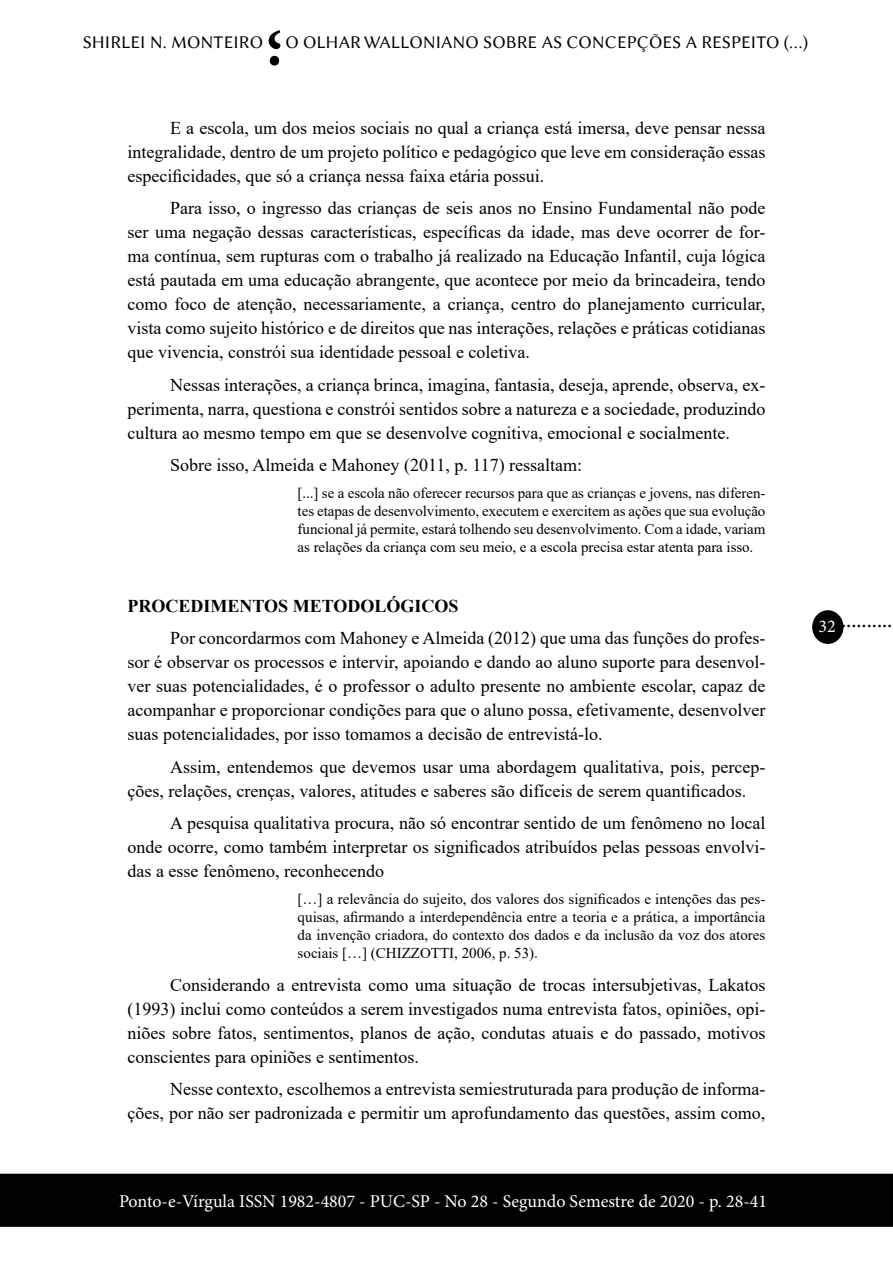
<style>
.page{position:relative;width:893px;height:1263px;background:#fff}
.page>*{position:absolute;margin:0;border:0;box-sizing:border-box;transform-origin:0 0}
.t1{font:700 90px "Adobe Arabic";color:#000}
.t2{font:22.5px "Minion Pro";color:#000}
.t3{font:18px/24px "Times New Roman";color:#000;text-align:justify}
.t4{font:18px "Minion Pro";color:#fff}
.t5{font:18px "Linux Biolinum G";color:#000}
.t6{font:700 18px "Times New Roman";color:#000}
.t7{font:15px/18px "Times New Roman";color:#000;text-align:justify}
</style>
<div class="page">
<div style="left:813px;top:611px;width:30px;height:32px;background:#020203;border-radius:50%"></div>
<div style="left:812px;top:610px;width:31px;height:34px;border:2px solid #000;border-radius:50%"></div>
<div style="left:1px;top:1174px;width:891px;height:52px;background:#020203"></div>
<div style="left:0;top:1174px;width:893px;height:53px;border:2px solid #000"></div>
<h1 class="t1" style="left:283px;top:122px;width:18px;rotate:-180deg">;</h1>
<p class="t5" style="left:83px;top:32px;width:727px">SHIRLEI N. MONTEIRO O OLHAR WALLONIANO SOBRE AS CONCEPÇÕES A RESPEITO (...)</p>
<p class="t3" style="left:128px;top:115px;width:639px;text-indent:43px">E a escola, um dos meios sociais no qual a criança está imersa, deve pensar nessa integralidade, dentro de um projeto político e pedagógico que leve em consideração essas especificidades, que só a criança nessa faixa etária possui.</p>
<p class="t3" style="left:128px;top:196px;width:639px;text-indent:43px">Para isso, o ingresso das crianças de seis anos no Ensino Fundamental não pode ser uma negação dessas características, específicas da idade, mas deve ocorrer de for&shy;ma contínua, sem rupturas com o trabalho já realizado na Educação Infantil, cuja lógica está pautada em uma educação abrangente, que acontece por meio da brincadeira, tendo como foco de atenção, necessariamente, a criança, centro do planejamento curricular, vista como sujeito histórico e de direitos que nas interações, relações e práticas cotidianas que vivencia, constrói sua identidade pessoal e coletiva.</p>
<p class="t3" style="left:128px;top:372px;width:639px;text-indent:43px">Nessas interações, a criança brinca, imagina, fantasia, deseja, aprende, observa, ex&shy;perimenta, narra, questiona e constrói sentidos sobre a natureza e a sociedade, produzindo cultura ao mesmo tempo em que se desenvolve cognitiva, emocional e socialmente.</p>
<p class="t3" style="left:170px;top:453px;width:414px">Sobre isso, Almeida e Mahoney (2011, p. 117) ressaltam:</p>
<p class="t7" style="left:298px;top:483px;width:469px">[...] se a escola não oferecer recursos para que as crianças e jovens, nas diferen&shy;tes etapas de desenvolvimento, executem e exercitem as ações que sua evolução funcional já permite, estará tolhendo seu desenvolvimento. Com a idade, variam as relações da criança com seu meio, e a escola precisa estar atenta para isso.</p>
<p class="t6" style="left:128px;top:593px;width:332px">PROCEDIMENTOS METODOLÓGICOS</p>
<p class="t3" style="left:128px;top:626px;width:639px;text-indent:43px">Por concordarmos com Mahoney e Almeida (2012) que uma das funções do profes&shy;sor é observar os processos e intervir, apoiando e dando ao aluno suporte para desenvol&shy;ver suas potencialidades, é o professor o adulto presente no ambiente escolar, capaz de acompanhar e proporcionar condições para que o aluno possa, efetivamente, desenvolver suas potencialidades, por isso tomamos a decisão de entrevistá-lo.</p>
<p class="t3" style="left:128px;top:754px;width:639px;text-indent:43px">Assim, entendemos que devemos usar uma abordagem qualitativa, pois, percep&shy;ções, relações, crenças, valores, atitudes e saberes são difíceis de serem quantificados.</p>
<p class="t3" style="left:128px;top:811px;width:639px;text-indent:43px">A pesquisa qualitativa procura, não só encontrar sentido de um fenômeno no local onde ocorre, como também interpretar os significados atribuídos pelas pessoas envolvi&shy;das a esse fenômeno, reconhecendo</p>
<p class="t7" style="left:298px;top:889px;width:469px">[…] a relevância do sujeito, dos valores dos significados e intenções das pes&shy;quisas, afirmando a interdependência entre a teoria e a prática, a importância da invenção criadora, do contexto dos dados e da inclusão da voz dos atores sociais […] (CHIZZOTTI, 2006, p. 53).</p>
<p class="t3" style="left:128px;top:972px;width:639px;text-indent:43px">Considerando a entrevista como uma situação de trocas intersubjetivas, Lakatos (1993) inclui como conteúdos a serem investigados numa entrevista fatos, opiniões, opi&shy;niões sobre fatos, sentimentos, planos de ação, condutas atuais e do passado, motivos conscientes para opiniões e sentimentos.</p>
<p class="t3" style="left:128px;top:1076px;width:639px;text-align:right">Nesse contexto, escolhemos a entrevista semiestruturada para produção de informa-<br>ções, por não ser padronizada e permitir um aprofundamento das questões, assim como,</p>
<p class="t4" style="left:819px;top:614px;width:19px">32</p>
<p class="t2" style="left:841px;top:605px;width:53px">..........</p>
<p class="t4" style="left:119px;top:1189px;width:650px">Ponto-e-Vírgula ISSN 1982-4807 - PUC-SP - No 28 - Segundo Semestre de 2020 - p. 28-41</p>
</div>
